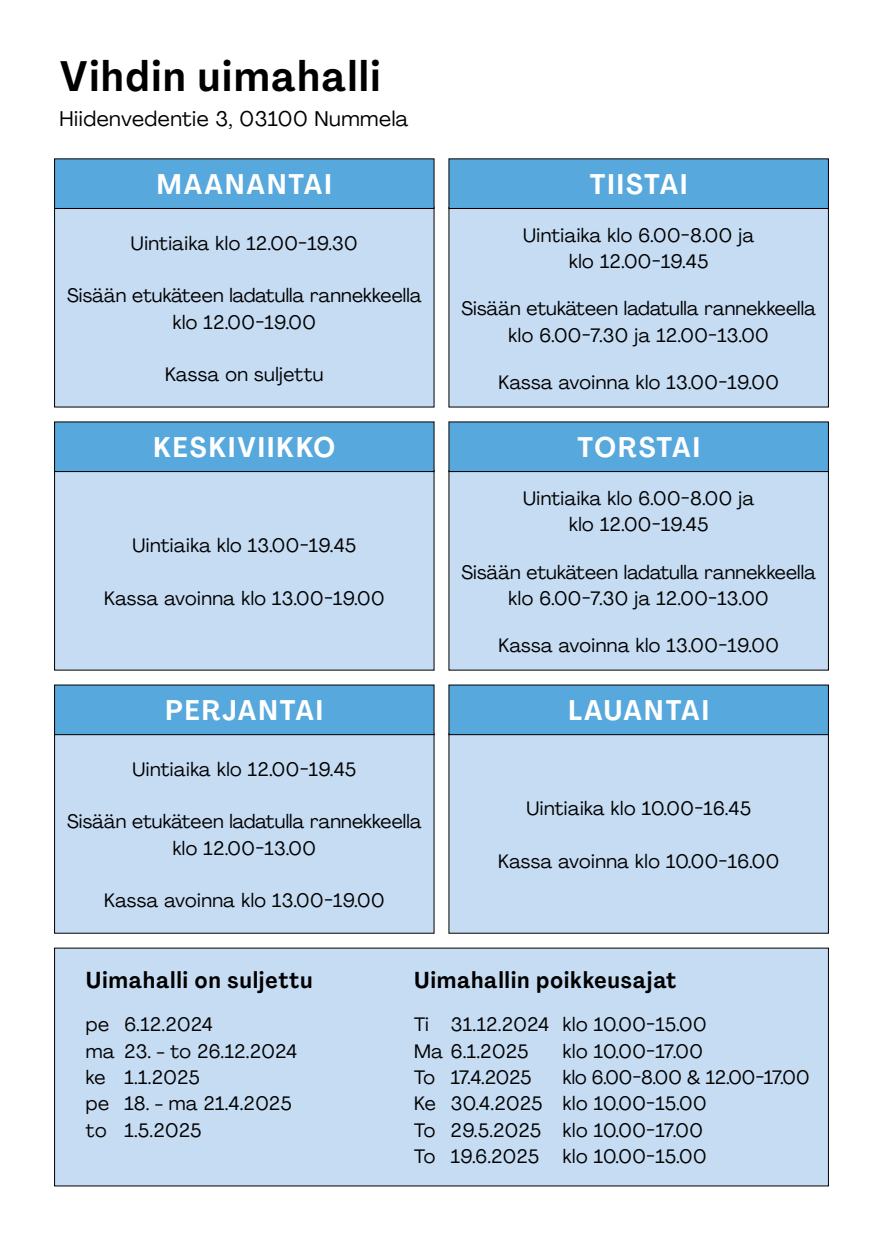
<style>
.page{position:relative;width:883px;height:1241px;background:#fff}
.page>*{position:absolute;margin:0;border:0;box-sizing:border-box;transform-origin:0 0}
.t1{font:700 42px "Agrandir Text";letter-spacing:.025em;color:#000}
.t2{font:700 28px "Agrandir Text";letter-spacing:.05em;color:#fff}
.t3{font:700 22.75px "Agrandir Text";letter-spacing:.025em;color:#000}
.t4{font:21px "Agrandir";letter-spacing:.025em;color:#000}
.t5{font:19.25px/26.2px "Agrandir";letter-spacing:.025em;color:#000;text-align:center}
</style>
<div class="page">
<div style="left:55px;top:207px;width:379px;height:200px;background:#c6dcf3"></div>
<div style="left:55px;top:470px;width:379px;height:200px;background:#c6dcf3"></div>
<div style="left:55px;top:733px;width:379px;height:200px;background:#c6dcf3"></div>
<div style="left:449px;top:207px;width:379px;height:200px;background:#c6dcf3"></div>
<div style="left:449px;top:470px;width:379px;height:200px;background:#c6dcf3"></div>
<div style="left:449px;top:733px;width:379px;height:200px;background:#c6dcf3"></div>
<div style="left:55px;top:947px;width:773px;height:238px;background:#c6dcf3"></div>
<div style="left:55px;top:159px;width:379px;height:49px;background:#56a8dd"></div>
<div style="left:54px;top:158px;width:380px;height:51px;border:1px solid #000"></div>
<div style="left:55px;top:422px;width:379px;height:49px;background:#56a8dd"></div>
<div style="left:54px;top:421px;width:380px;height:51px;border:1px solid #000"></div>
<div style="left:55px;top:685px;width:379px;height:49px;background:#56a8dd"></div>
<div style="left:54px;top:684px;width:380px;height:51px;border:1px solid #000"></div>
<div style="left:449px;top:159px;width:379px;height:49px;background:#56a8dd"></div>
<div style="left:448px;top:158px;width:381px;height:51px;border:1px solid #000"></div>
<div style="left:449px;top:422px;width:379px;height:49px;background:#56a8dd"></div>
<div style="left:448px;top:421px;width:381px;height:51px;border:1px solid #000"></div>
<div style="left:449px;top:685px;width:379px;height:49px;background:#56a8dd"></div>
<div style="left:448px;top:684px;width:381px;height:51px;border:1px solid #000"></div>
<h1 class="t1" style="left:60px;top:50px;width:323px">Vihdin uimahalli</h1>
<p class="t4" style="left:60px;top:106px;width:350px">Hiidenvedentie 3, 03100 Nummela</p>
<h2 class="t2" style="left:157px;top:167px;width:177px">MAANANTAI</h2>
<p class="t5" style="left:131px;top:230px;width:228px">Uintiaika klo 12.00-19.30</p>
<p class="t5" style="left:67px;top:282px;width:356px">Sisään etukäteen ladatulla rannekkeella klo 12.00-19.00</p>
<p class="t5" style="left:165px;top:361px;width:160px">Kassa on suljettu</p>
<h2 class="t2" style="left:153px;top:430px;width:184px">KESKIVIIKKO</h2>
<p class="t5" style="left:132px;top:532px;width:225px">Uintiaika klo 13.00-19.45</p>
<p class="t5" style="left:104px;top:584px;width:282px">Kassa avoinna klo 13.00-19.00</p>
<h2 class="t2" style="left:165px;top:692px;width:160px">PERJANTAI</h2>
<p class="t5" style="left:132px;top:755px;width:225px">Uintiaika klo 12.00-19.45</p>
<p class="t5" style="left:67px;top:808px;width:356px">Sisään etukäteen ladatulla rannekkeella klo 12.00-13.00</p>
<p class="t5" style="left:104px;top:887px;width:282px">Kassa avoinna klo 13.00-19.00</p>
<h2 class="t2" style="left:590px;top:167px;width:100px">TIISTAI</h2>
<p class="t5" style="left:523px;top:222px;width:233px">Uintiaika klo 6.00-8.00 ja klo 12.00-19.45</p>
<p class="t5" style="left:461px;top:295px;width:356px">Sisään etukäteen ladatulla rannekkeella klo 6.00-7.30 ja 12.00-13.00</p>
<p class="t5" style="left:498px;top:369px;width:282px">Kassa avoinna klo 13.00-19.00</p>
<h2 class="t2" style="left:577px;top:430px;width:125px">TORSTAI</h2>
<p class="t5" style="left:523px;top:485px;width:233px">Uintiaika klo 6.00-8.00 ja klo 12.00-19.45</p>
<p class="t5" style="left:461px;top:558px;width:356px">Sisään etukäteen ladatulla rannekkeella klo 6.00-7.30 ja 12.00-13.00</p>
<p class="t5" style="left:498px;top:632px;width:282px">Kassa avoinna klo 13.00-19.00</p>
<h2 class="t2" style="left:568px;top:692px;width:143px">LAUANTAI</h2>
<p class="t5" style="left:526px;top:795px;width:226px">Uintiaika klo 10.00-16.45</p>
<p class="t5" style="left:498px;top:847px;width:283px">Kassa avoinna klo 10.00-16.00</p>
<p class="t3" style="left:86px;top:965px;width:228px">Uimahalli on suljettu</p>
<p class="t5" style="left:86px;top:1011px;width:212px;text-align:left">pe 6.12.2024<br>ma 23. - to 26.12.2024 ke 1.1.2025<br>pe 18. - ma 21.4.2025 to 1.5.2025</p>
<p class="t3" style="left:414px;top:965px;width:264px">Uimahallin poikkeusajat</p>
<p class="t5" style="left:414px;top:1011px;width:294px;text-align:left">Ti 31.12.2024 klo 10.00-15.00<br>Ma 6.1.2025</p>
<p class="t5" style="left:563px;top:1037px;width:141px">klo 10.00-17.00</p>
<p class="t5" style="left:414px;top:1063px;width:397px;text-align:left;text-indent:149px">klo 6.00-8.00 &amp; 12.00-17.00<br>Ke 30.4.2025 klo 10.00-15.00<br>To 29.5.2025 klo 10.00-17.00<br>To 19.6.2025 klo 10.00-15.00</p>
<p class="t5" style="left:414px;top:1063px;width:119px">To 17.4.2025</p>
</div>
